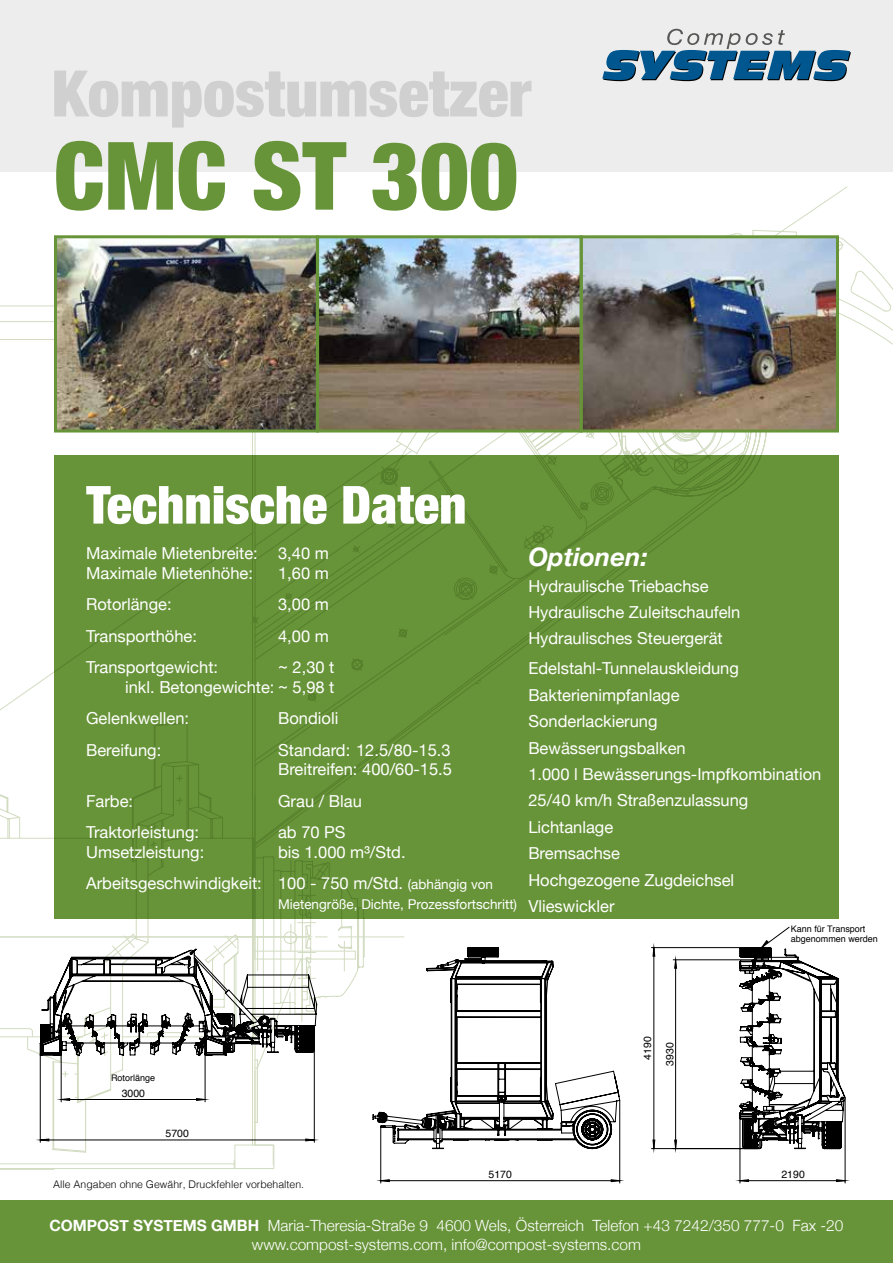
<style>
.page{position:relative;width:893px;height:1263px;background:#fff}
.page>*{position:absolute;margin:0;border:0;box-sizing:border-box;transform-origin:0 0}
.t1{font:900 condensed 94.5px "Helvetica Neue";color:#689439}
.t2{font:900 condensed 64.2px "Helvetica Neue";color:#d0d0d0}
.t3{font:900 condensed 52.5px "Helvetica Neue";color:#fff}
.t4{font:italic 700 25.5px "Helvetica Neue";color:#fff}
.t5{font:16.5px/26.4px "Helvetica Neue";color:#fff}
.t6{font:300 15.45px/19.5px "Helvetica Neue";color:#fff;text-align:center}
.t7{font:13.5px "Helvetica Neue";color:#fff}
.t8{font:300 10.5px "Helvetica";color:#000}
.t9{font:10.5px/22.4px "Helvetica";color:#000;text-align:center}
.t10{font:9px/10.8px "Helvetica";color:#000}
.s1{font-size:13.5px}
.s2{font-weight:700}
</style>
<div class="page">
<svg style="left:306px;top:186px;width:580px;height:269px"></svg>
<div style="left:0;top:0;width:893px;height:172px;background:#ededed"></div>
<svg style="left:602px;top:29px;width:249px;height:52px"></svg>
<div style="left:0;top:1200px;width:893px;height:63px;background:#689439"></div>
<div style="left:54px;top:455px;width:785px;height:464px;background:#689439"></div>
<img style="left:58px;top:239px;width:777px;height:189px">
<div style="left:54px;top:235px;width:265px;height:197px;border:3px solid #689439"></div>
<div style="left:316px;top:235px;width:267px;height:197px;border:3px solid #689439"></div>
<div style="left:580px;top:235px;width:259px;height:197px;border:3px solid #689439"></div>
<svg style="left:40px;top:941px;width:805px;height:240px"></svg>
<svg style="left:0;top:721px;width:365px;height:432px"></svg>
<svg style="left:40px;top:947px;width:806px;height:202px"></svg>
<h2 class="t2" style="left:52px;top:41px;width:481px">Kompostumsetzer</h2>
<h1 class="t1" style="left:54px;top:98px;width:466px">CMC ST 300</h1>
<h3 class="t3" style="left:86px;top:462px;width:382px">Technische Daten</h3>
<p class="t5" style="left:86px;top:545px;width:244px;line-height:19.5px">Maximale Mietenbreite: 3,40 m<br>Maximale Mietenhöhe:</p>
<p class="t5" style="left:278px;top:561px;width:52px">1,60 m</p>
<p class="t5" style="left:86px;top:592px;width:87px">Rotorlänge:</p>
<p class="t5" style="left:278px;top:592px;width:52px">3,00 m</p>
<p class="t5" style="left:86px;top:624px;width:112px">Transporthöhe:</p>
<p class="t5" style="left:278px;top:624px;width:52px">4,00 m</p>
<p class="t5" style="left:86px;top:655px;width:133px">Transportgewicht:</p>
<p class="t5" style="left:125px;top:659px;width:211px;line-height:19.5px;text-align:right">~ 2,30 t<br>inkl. Betongewichte: ~ 5,98 t</p>
<p class="t5" style="left:86px;top:706px;width:104px">Gelenkwellen:</p>
<p class="t5" style="left:278px;top:706px;width:62px">Bondioli</p>
<p class="t5" style="left:86px;top:738px;width:77px">Bereifung:</p>
<p class="t5" style="left:278px;top:741px;width:175px;line-height:19.5px">Standard: 12.5/80-15.3<br>Breitreifen: 400/60-15.5</p>
<p class="t5" style="left:86px;top:789px;width:49px">Farbe:</p>
<p class="t5" style="left:278px;top:789px;width:85px">Grau / Blau</p>
<p class="t5" style="left:86px;top:820px;width:115px">Traktorleistung:</p>
<p class="t5" style="left:278px;top:820px;width:69px">ab 70 PS</p>
<p class="t5" style="left:86px;top:840px;width:120px">Umsetzleistung:</p>
<p class="t5" style="left:86px;top:837px;width:408px;line-height:31.5px;text-indent:192px">bis 1.000 m³/Std.<br>Arbeitsgeschwindigkeit: 100 - 750 m/Std. <span class="s1">(abhängig von</span></p>
<p class="t7" style="left:278px;top:894px;width:241px">Mietengröße, Dichte, Prozessfortschritt)</p>
<h3 class="t4" style="left:528px;top:537px;width:121px">Optionen:</h3>
<p class="t5" style="left:528px;top:573px;width:214px">Hydraulische Triebachse<br>Hydraulische Zuleitschaufeln<br>Hydraulisches Steuergerät</p>
<p class="t5" style="left:528px;top:656px;width:295px">Edelstahl-Tunnelauskleidung<br>Bakterienimpfanlage<br>Sonderlackierung<br>Bewässerungsbalken<br>1.000 l Bewässerungs-Impfkombination<br>25/40 km/h Straßenzulassung<br>Lichtanlage<br>Bremsachse<br>Hochgezogene Zugdeichsel<br>Vlieswickler</p>
<p class="t10" style="left:791px;top:923px;width:89px">Kann für Transport abgenommen werden</p>
<p class="t10" style="left:111px;top:1073px;width:46px">Rotorlänge</p>
<p class="t9" style="left:122px;top:1082px;width:25px">3000</p>
<p class="t9" style="left:166px;top:1123px;width:25px">5700</p>
<p class="t8" style="left:53px;top:1175px;width:252px">Alle Angaben ohne Gewähr, Druckfehler vorbehalten.</p>
<p class="t9" style="left:488px;top:1163px;width:25px">5170</p>
<p class="t9" style="left:636px;top:1066px;width:31px;rotate:-90deg">4190<br>3930</p>
<p class="t9" style="left:781px;top:1164px;width:25px">2190</p>
<p class="t6" style="left:49px;top:1214px;width:795px"><span class="s2">COMPOST SYSTEMS GMBH</span> Maria-Theresia-Straße 9 4600 Wels, Österreich Telefon +43 7242/350 777-0 Fax -20 www.compost-systems.com, info@compost-systems.com</p>
</div>
